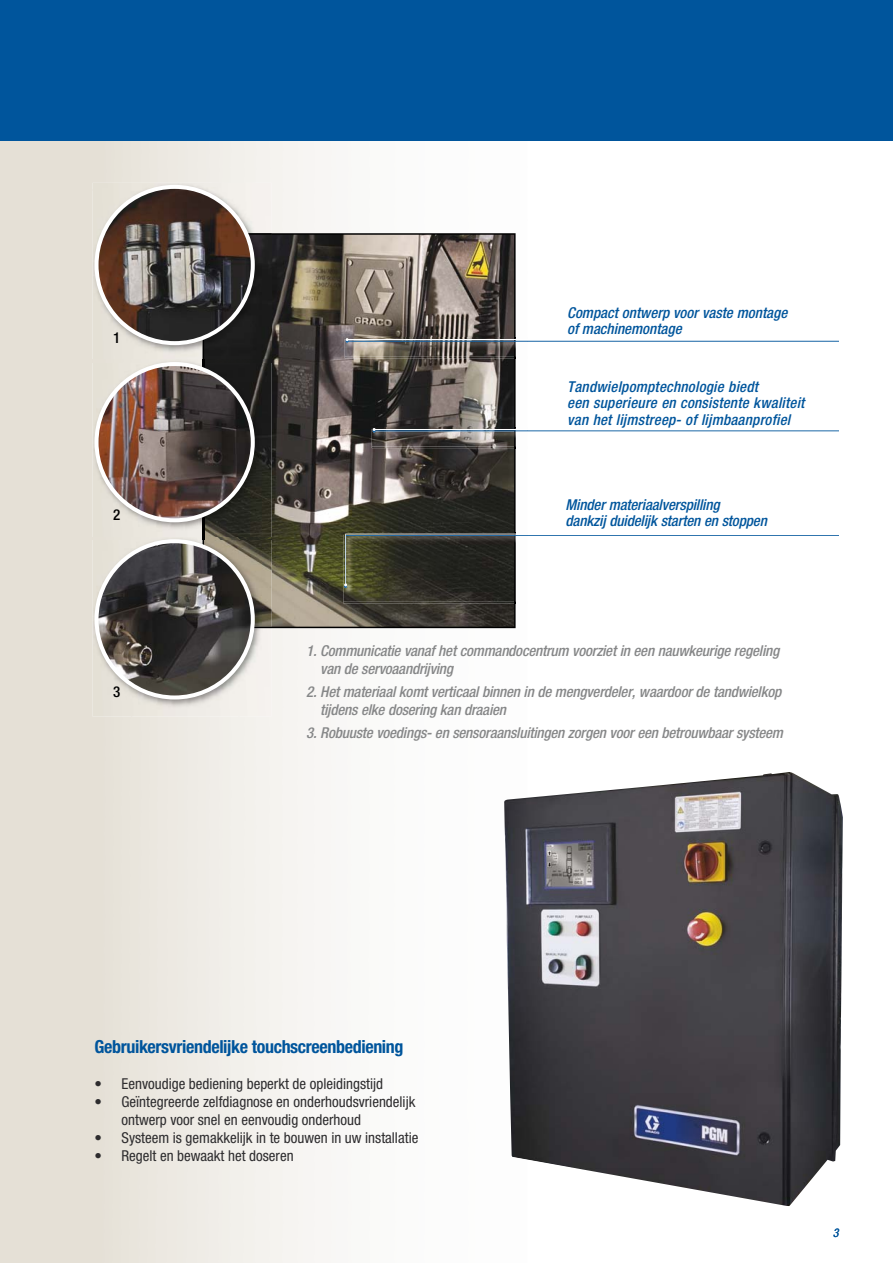
<style>
.page{position:relative;width:893px;height:1263px;background:#fff}
.page>*{position:absolute;margin:0;border:0;box-sizing:border-box;transform-origin:0 0}
.t1{font:700 condensed 18px "Helvetica Neue LT Std";letter-spacing:-.02em;color:#00559c}
.t2{font:italic 500 condensed 15px/18px "Helvetica Neue LT Std";letter-spacing:-.015em;color:#868788}
.t3{font:italic 500 condensed 15px/16.5px "Helvetica Neue LT Std";color:#00559c}
.t4{font:condensed 15px/18px "Helvetica Neue LT Std";color:#2d2c2e}
.t5{font:500 condensed 15px "Helvetica Neue LT Std";color:#000}
.t6{font:italic condensed 12px "Helvetica Neue LT Std";color:#00559c}
</style>
<div class="page">
<img style="left:0;top:140px;width:527px;height:49px">
<img style="left:210px;top:166px;width:317px;height:53px">
<div style="left:0;top:247px;width:56px;height:1016px;background:#e5e0d6"></div>
<div style="left:131px;top:716px;width:139px;height:547px;background:#efece6"></div>
<div style="left:260px;top:1116px;width:180px;height:147px;background:#f8f7f6"></div>
<div style="left:0;top:0;width:893px;height:140px;background:#00559c"></div>
<img style="left:504px;top:772px;width:339px;height:434px">
<svg style="left:204px;top:233px;width:312px;height:395px;background:#5c564d"></svg>
<img style="left:372px;top:427px;width:142px;height:21px">
<img style="left:345px;top:337px;width:169px;height:21px">
<img style="left:92px;top:183px;width:180px;height:177px">
<img style="left:203px;top:233px;width:69px;height:129px">
<svg style="left:95px;top:185px;width:160px;height:160px;background:#756c66"></svg>
<img style="left:92px;top:360px;width:111px;height:177px">
<img style="left:203px;top:522px;width:1px;height:15px">
<img style="left:95px;top:360px;width:160px;height:162px">
<img style="left:92px;top:537px;width:180px;height:179px">
<img style="left:255px;top:539px;width:17px;height:88px">
<svg style="left:95px;top:537px;width:160px;height:162px;background:#716d6a"></svg>
<img style="left:527px;top:430px;width:312px;height:1px">
<img style="left:372px;top:429px;width:142px;height:18px">
<svg style="left:514px;top:427px;width:13px;height:21px"></svg>
<img style="left:376px;top:431px;width:463px;height:1px">
<hr style="left:374px;top:429px;width:465px;height:1px;background:#fff">
<img style="left:345px;top:339px;width:169px;height:18px">
<svg style="left:514px;top:337px;width:13px;height:21px"></svg>
<img style="left:349px;top:341px;width:490px;height:1px">
<hr style="left:347px;top:339px;width:492px;height:1px;background:#fff">
<svg style="left:346px;top:338px;width:3px;height:5px"></svg>
<img style="left:343px;top:534px;width:173px;height:68px">
<svg style="left:344px;top:533px;width:495px;height:55px"></svg>
<p class="t5" style="left:113px;top:332px;width:9px">1</p>
<p class="t5" style="left:113px;top:509px;width:9px">2</p>
<p class="t5" style="left:113px;top:686px;width:9px">3</p>
<p class="t3" style="left:567px;top:306px;width:222px">Compact ontwerp voor vaste montage of machinemontage</p>
<p class="t3" style="left:567px;top:380px;width:239px">Tandwielpomptechnologie biedt<br>een superieure en consistente kwaliteit van het li mstree - of li mbaan rofiel</p>
<p class="t3" style="left:623px;top:413px;width:5px">j</p>
<p class="t3" style="left:668px;top:413px;width:9px">p</p>
<p class="t3" style="left:708px;top:413px;width:5px">j</p>
<p class="t3" style="left:752px;top:413px;width:9px">p</p>
<p class="t3" style="left:566px;top:498px;width:203px">Minder materiaalverspilling<br>dankzij duidelijk starten en stoppen</p>
<p class="t2" style="left:320px;top:643px;width:461px;text-indent:-14px">1. Communicatie vanaf het commandocentrum voorziet in een nauwkeurige regeling van de servoaandrijving</p>
<p class="t2" style="left:320px;top:685px;width:463px;text-indent:-14px">2. Het materiaal komt verticaal binnen in de mengverdeler, waardoor de tandwielkop tijdens elke dosering kan draaien</p>
<p class="t2" style="left:306px;top:726px;width:478px">3. Robuuste voedings- en sensoraansluitingen zorgen voor een betrouwbaar systeem</p>
<p class="t1" style="left:94px;top:1040px;width:311px">Gebruikersvriendelijke touchscreenbediening</p>
<p class="t4" style="left:94px;top:1076px;width:290px">• Eenvoudige bediening beperkt de opleidingstijd</p>
<p class="t4" style="left:122px;top:1094px;width:295px;text-indent:-27px">• Geïntegreerde zelfdiagnose en onderhoudsvriendelijk ontwerp voor snel en eenvoudig onderhoud</p>
<p class="t4" style="left:94px;top:1130px;width:325px">• Systeem is gemakkelijk in te bouwen in uw installatie</p>
<p class="t4" style="left:94px;top:1148px;width:201px">• Regelt en bewaakt het doseren</p>
<p class="t6" style="left:833px;top:1228px;width:7px">3</p>
</div>
